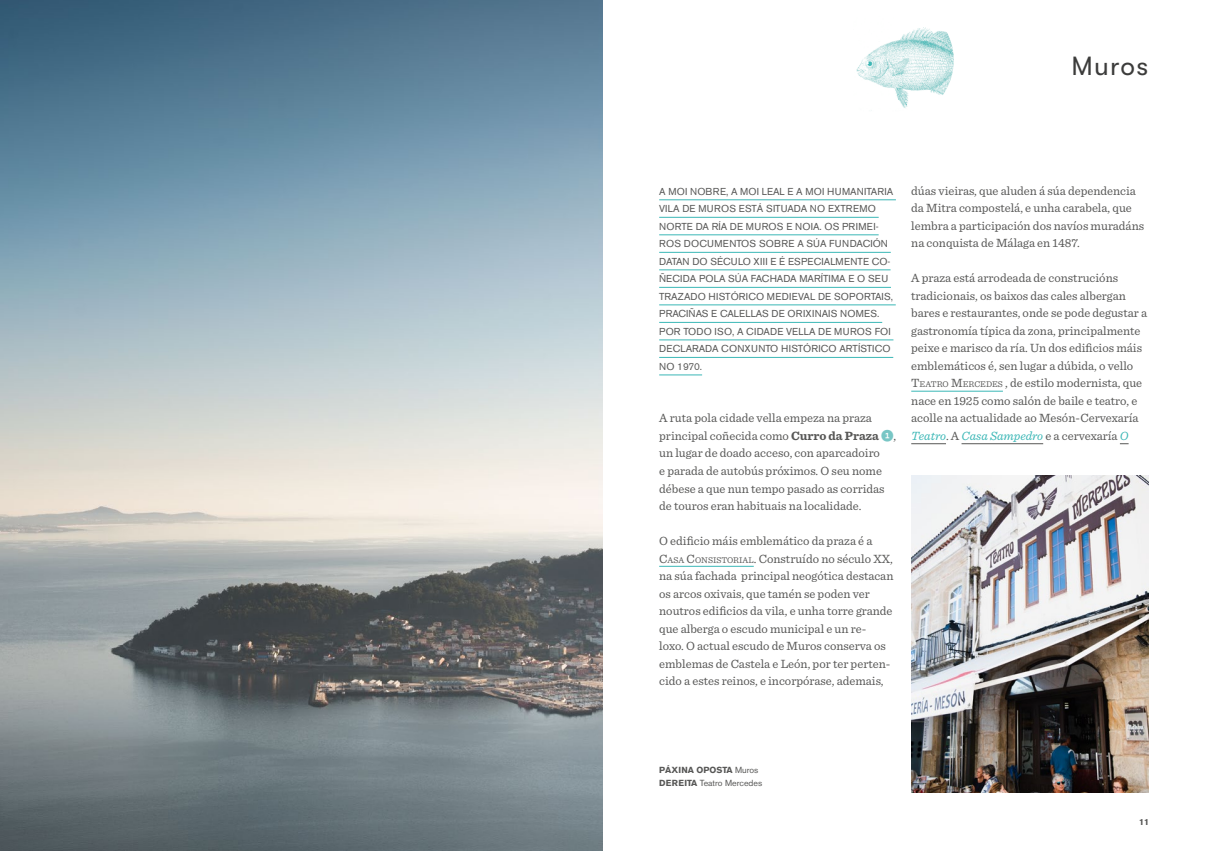
<style>
.page{position:relative;width:1205px;height:851px;background:#fff}
.page>*{position:absolute;margin:0;border:0;box-sizing:border-box;transform-origin:0 0}
.t1{font:26.25px "GT Walsheim";letter-spacing:.05em;color:#3c3c3b}
.t2{font:12.5px/17.5px "Sentinel";color:#575756}
.Intro{font:10px/17.5px "Akzidenz Grotesk BE";letter-spacing:.02em;color:#575756}
.t3{font:700 8.75px/13.8px "Akzidenz Grotesk BE";color:#575756}
.s1{font-weight:700}
.s2{font-family:"Whitney Index Black Round Bd";color:#78c6c5}
.s3{font-style:inherit}
.s4{font-size:8.75px}
.s5{font-style:italic;color:#3bb7b6}
.s6{font-weight:400}
</style>
<div class="page">
<img style="left:911px;top:475px;width:237px;height:317px">
<hr style="left:659px;top:199px;width:237px;height:1px;background:#3bb7b6">
<hr style="left:659px;top:217px;width:219px;height:1px;background:#3bb7b6">
<hr style="left:659px;top:234px;width:219px;height:1px;background:#3bb7b6">
<hr style="left:659px;top:252px;width:232px;height:1px;background:#3bb7b6">
<hr style="left:659px;top:269px;width:231px;height:1px;background:#3bb7b6">
<hr style="left:659px;top:287px;width:232px;height:1px;background:#3bb7b6">
<hr style="left:659px;top:304px;width:237px;height:1px;background:#3bb7b6">
<hr style="left:659px;top:322px;width:223px;height:1px;background:#3bb7b6">
<hr style="left:659px;top:339px;width:234px;height:1px;background:#3bb7b6">
<hr style="left:659px;top:357px;width:234px;height:1px;background:#3bb7b6">
<hr style="left:659px;top:374px;width:43px;height:1px;background:#3bb7b6">
<hr style="left:659px;top:566px;width:95px;height:1px;background:#3bb7b6">
<hr style="left:911px;top:391px;width:92px;height:1px;background:#3bb7b6">
<hr style="left:911px;top:443px;width:35px;height:1px;background:#575756">
<hr style="left:961px;top:443px;width:82px;height:1px;background:#575756">
<img style="left:856px;top:27px;width:98px;height:84px">
<img style="left:0;top:0;width:602px;height:850px">
<p class="t1" style="left:1071px;top:51px;width:78px">Muros</p>
<p class="Intro" style="left:659px;top:182px;width:235px">A MOI NOBRE, A MOI LEAL E A MOI HUMANITARIA VILA DE MUROS ESTÁ SITUADA NO EXTREMO NORTE DA RÍA DE MUROS E NOIA. OS PRIMEI-ROS DOCUMENTOS SOBRE A SÚA FUNDACIÓN DATAN DO SÉCULO XIII E É ESPECIALMENTE CO-ÑECIDA POLA SÚA FACHADA MARÍTIMA E O SEU TRAZADO HISTÓRICO MEDIEVAL DE SOPORTAIS, PRACIÑAS E CALELLAS DE ORIXINAIS NOMES.<br>POR TODO ISO, A CIDADE VELLA DE MUROS FOI DECLARADA CONXUNTO HISTÓRICO ARTÍSTICO NO 1970.</p>
<p class="t2" style="left:659px;top:408px;width:238px">A ruta pola cidade vella empeza na praza principal coñecida como <span class="s1">Curro da Praza</span> <span class="s2">1</span>, un lugar de doado acceso, con aparcadoiro<br>e parada de autobús próximos. O seu nome débese a que nun tempo pasado as corridas de touros eran habituais na localidade.</p>
<p class="t2" style="left:659px;top:531px;width:236px">O edificio máis emblemático da praza é a <span class="s3">C</span><span class="s4">ASA</span> <span class="s3">C</span><span class="s4">ONSISTORIAL</span>. Construído no século XX, na súa fachada principal neogótica destacan os arcos oxivais, que tamén se poden ver noutros edificios da vila, e unha torre grande que alberga o escudo municipal e un re&shy;loxo. O actual escudo de Muros conserva os emblemas de Castela e León, por ter perten&shy;cido a estes reinos, e incorpórase, ademais,</p>
<p class="t2" style="left:911px;top:181px;width:234px">dúas vieiras, que aluden á súa dependencia da Mitra compostelá, e unha carabela, que lembra a participación dos navíos muradáns na conquista de Málaga en 1487.</p>
<p class="t2" style="left:911px;top:268px;width:237px">A praza está arrodeada de construcións tradicionais, os baixos das cales albergan bares e restaurantes, onde se pode degustar a gastronomía típica da zona, principalmente peixe e marisco da ría. Un dos edificios máis emblemáticos é, sen lugar a dúbida, o vello <span class="s3">T</span><span class="s4">EATRO</span> <span class="s3">M</span><span class="s4">ERCEDES</span> , de estilo modernista, que nace en 1925 como salón de baile e teatro, e acolle na actualidade ao Mesón-Cervexaría <span class="s5">Teatro</span>. A <span class="s5">Casa Sampedro</span> e a cervexaría <span class="s5">O</span></p>
<p class="t3" style="left:659px;top:762px;width:105px">PÁXINA OPOSTA <span class="s6">Muros<br></span>DEREITA <span class="s6">Teatro Mercedes</span></p>
<p class="t3" style="left:1139px;top:815px;width:11px">11</p>
</div>
